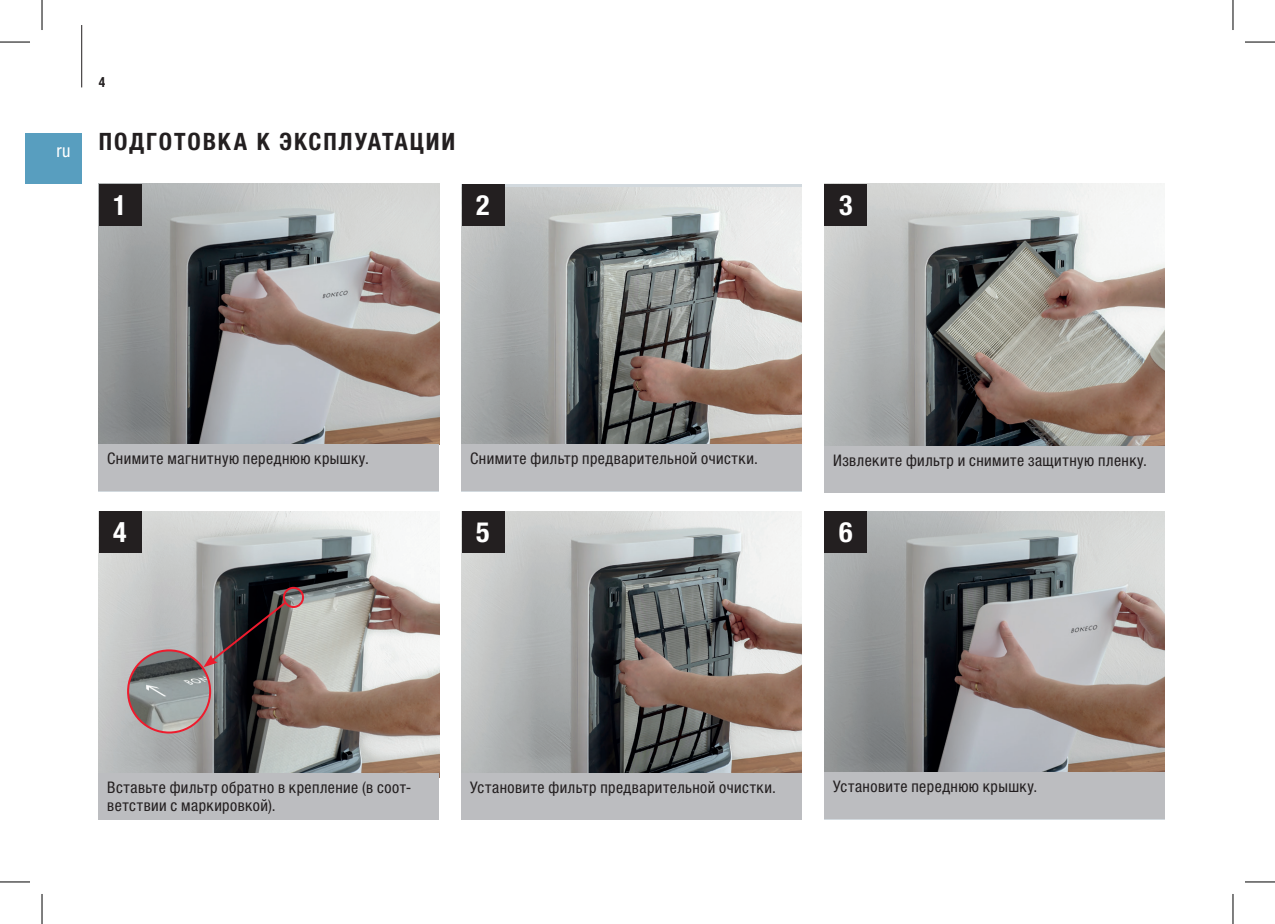
<style>
.page{position:relative;width:1275px;height:924px;background:#fff}
.page>*{position:absolute;margin:0;border:0;box-sizing:border-box;transform-origin:0 0}
.t1{font:700 condensed 28px "Helvetica Neue LTW1 G";color:#fff}
.t2{font:700 condensed 24px "Helvetica Neue LTW1 G";letter-spacing:.08em;color:#231f20}
.t3{font:condensed 16px/18px "Helvetica Neue LTW1 G";letter-spacing:.03em;color:#231f20}
.t4{font:700 condensed 14px "Helvetica Neue LTW1 G";color:#231f20;scale:.96 1}
</style>
<div class="page">
<div style="left:25px;top:133px;width:57px;height:51px;background:#589ebf"></div>
<hr style="left:81px;top:25px;width:1px;height:62px;background:#231f20">
<img style="left:824px;top:511px;width:341px;height:260px">
<img style="left:824px;top:184px;width:341px;height:261px">
<img style="left:99px;top:184px;width:340px;height:260px">
<img style="left:99px;top:511px;width:340px;height:261px">
<img style="left:462px;top:187px;width:340px;height:257px">
<img style="left:462px;top:511px;width:340px;height:261px">
<div style="left:824px;top:511px;width:43px;height:41px;background:#231f20"></div>
<div style="left:824px;top:184px;width:43px;height:41px;background:#231f20"></div>
<div style="left:99px;top:184px;width:42px;height:41px;background:#231f20"></div>
<div style="left:99px;top:511px;width:42px;height:41px;background:#231f20"></div>
<div style="left:462px;top:184px;width:42px;height:41px;background:#231f20"></div>
<div style="left:462px;top:511px;width:42px;height:41px;background:#231f20"></div>
<div style="left:824px;top:445px;width:341px;height:47px;background:#bcbdc0"></div>
<div style="left:99px;top:444px;width:340px;height:46px;background:#bcbdc0"></div>
<div style="left:99px;top:772px;width:340px;height:47px;background:#bcbdc0"></div>
<div style="left:462px;top:444px;width:340px;height:46px;background:#bcbdc0"></div>
<div style="left:824px;top:771px;width:341px;height:47px;background:#bcbdc0"></div>
<div style="left:462px;top:772px;width:340px;height:47px;background:#bcbdc0"></div>
<img style="left:128px;top:650px;width:82px;height:82px;border-radius:41px">
<div style="left:127px;top:649px;width:84px;height:84px;border:2px solid #ee1b2d;border-radius:50%"></div>
<svg style="left:203px;top:600px;width:84px;height:67px;background:#494243"></svg>
<div style="left:283px;top:586px;width:21px;height:21px;border:2px solid #ee1b2d;border-radius:50%"></div>
<hr style="left:0;top:42px;width:30px;height:1px;background:#000">
<hr style="left:1245px;top:42px;width:30px;height:1px;background:#000">
<hr style="left:0;top:881px;width:30px;height:1px;background:#000">
<hr style="left:1245px;top:881px;width:30px;height:1px;background:#000">
<hr style="left:42px;top:0;width:1px;height:30px;background:#000">
<hr style="left:42px;top:893px;width:1px;height:30px;background:#000">
<hr style="left:1232px;top:0;width:1px;height:30px;background:#000">
<hr style="left:1232px;top:893px;width:1px;height:30px;background:#000">
<p class="t4" style="left:99px;top:74px;width:8px">4</p>
<h2 class="t2" style="left:56px;top:127px;width:400px"><sub>ru</sub> ПОДГОТОВКА К ЭКСПЛУАТАЦИИ</h2>
<h1 class="t1" style="left:113px;top:188px;width:15px">1</h1>
<h1 class="t1" style="left:839px;top:188px;width:15px">3</h1>
<h1 class="t1" style="left:476px;top:188px;width:15px">2</h1>
<p class="t3" style="left:470px;top:449px;width:289px">Снимите фильтр предварительной очистки.</p>
<p class="t3" style="left:107px;top:449px;width:263px">Снимите магнитную переднюю крышку.</p>
<p class="t3" style="left:833px;top:451px;width:315px">Извлеките фильтр и снимите защитную пленку.</p>
<h1 class="t1" style="left:113px;top:514px;width:15px">4</h1>
<h1 class="t1" style="left:476px;top:514px;width:15px">5</h1>
<h1 class="t1" style="left:839px;top:515px;width:15px">6</h1>
<p class="t3" style="left:107px;top:778px;width:305px">Вставьте фильтр обратно в крепление (в соот&shy;ветствии с маркировкой).</p>
<p class="t3" style="left:470px;top:778px;width:307px">Установите фильтр предварительной очистки.</p>
<p class="t3" style="left:833px;top:777px;width:206px">Установите переднюю крышку.</p>
</div>
